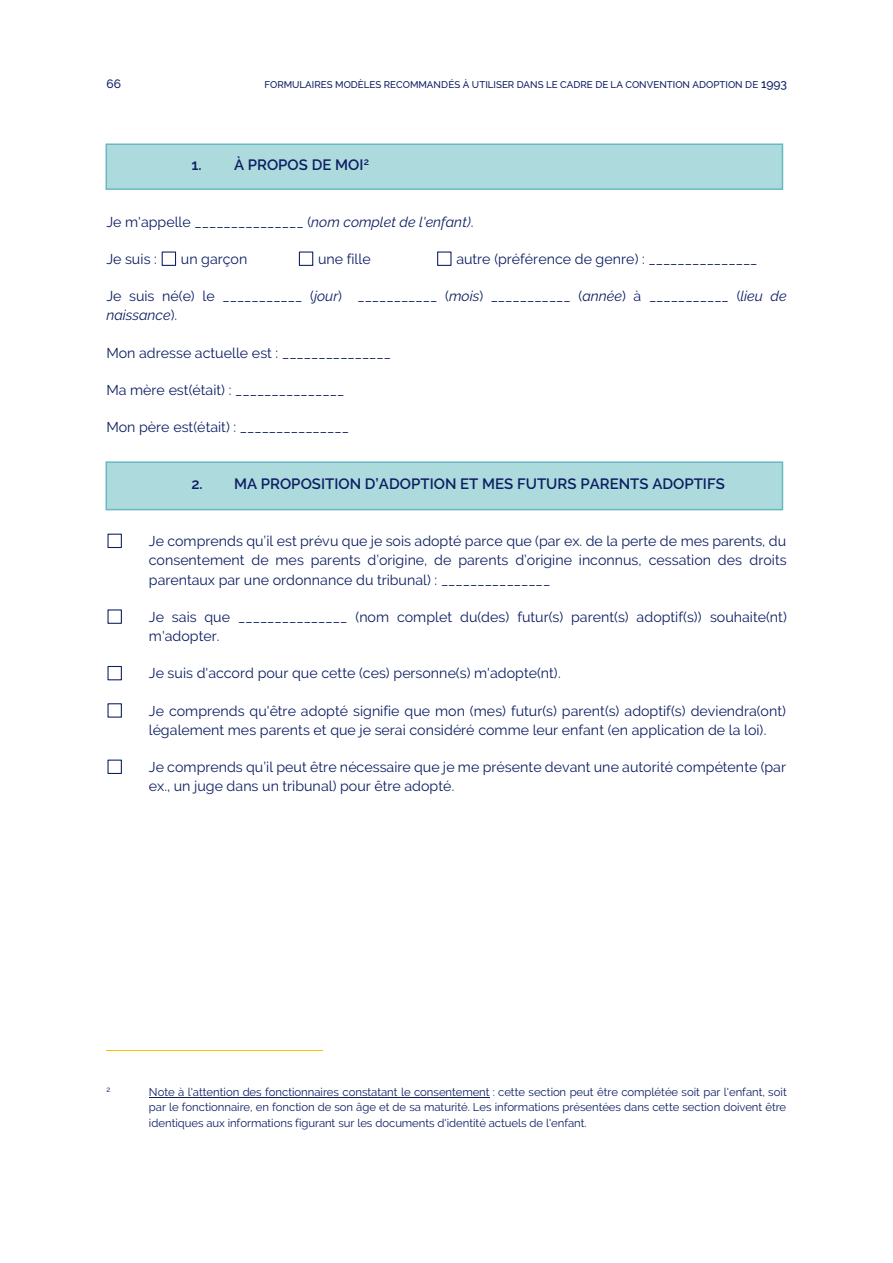
<style>
.page{position:relative;width:893px;height:1263px;background:#fff}
.page>*{position:absolute;margin:0;border:0;box-sizing:border-box;transform-origin:0 0}
.t1{font:600 15px "Raleway";color:#0d1e63}
.t2{font:14.25px/19.2px "Raleway";color:#0d1e63}
.t3{font:500 12px "Raleway";color:#0d1e63}
.t4{font:11.4px/15.1px "Raleway";color:#0d1e63;text-align:justify}
.t5{font:500 9.75px "Raleway";letter-spacing:.005em;color:#0d1e63}
.t6{font:7.5px "Raleway";color:#0d1e63}
.s1{font-size:12px}
.s2{font-style:italic}
</style>
<div class="page">
<div style="left:106px;top:144px;width:676px;height:45px;background:#addbdd"></div>
<div style="left:106px;top:143px;width:677px;height:47px;border:2px solid #66babf"></div>
<div style="left:106px;top:462px;width:676px;height:48px;background:#addbdd"></div>
<div style="left:106px;top:461px;width:677px;height:49px;border:2px solid #66babf"></div>
<div style="left:162px;top:251px;width:14px;height:15px;border:1px solid #0d1e63"></div>
<div style="left:299px;top:251px;width:14px;height:15px;border:1px solid #0d1e63"></div>
<div style="left:437px;top:251px;width:15px;height:15px;border:1px solid #0d1e63"></div>
<div style="left:107px;top:534px;width:15px;height:14px;border:1px solid #0d1e63"></div>
<div style="left:107px;top:609px;width:15px;height:15px;border:1px solid #0d1e63"></div>
<div style="left:107px;top:666px;width:15px;height:14px;border:1px solid #0d1e63"></div>
<div style="left:107px;top:703px;width:15px;height:15px;border:1px solid #0d1e63"></div>
<div style="left:107px;top:760px;width:15px;height:14px;border:1px solid #0d1e63"></div>
<hr style="left:106px;top:1050px;width:216px;height:1px;background:#ffc000">
<hr style="left:149px;top:1097px;width:341px;height:1px;background:#0d1e63">
<p class="t3" style="left:106px;top:77px;width:16px">66</p>
<p class="t5" style="left:264px;top:79px;width:524px">FORMULAIRES MODÈLES RECOMMANDÉS À UTILISER DANS LE CADRE DE LA CONVENTION ADOPTION DE <span class="s1">1993</span></p>
<p class="t1" style="left:191px;top:156px;width:179px">1. À PROPOS DE MOI<sup>2</sup></p>
<p class="t2" style="left:106px;top:212px;width:369px">Je m'appelle _______________ (<span class="s2">nom complet de l'enfant)</span>.</p>
<p class="t2" style="left:106px;top:249px;width:52px">Je suis :</p>
<p class="t2" style="left:181px;top:249px;width:68px">un garçon</p>
<p class="t2" style="left:318px;top:249px;width:54px">une fille</p>
<p class="t2" style="left:456px;top:249px;width:303px">autre (préférence de genre) : _______________</p>
<p class="t2" style="left:106px;top:287px;width:682px">Je suis né(e) le ___________ (<span class="s2">jour</span>) ___________ (<span class="s2">mois</span>) ___________ (<span class="s2">année</span>) à ___________ (<span class="s2">lieu de naissance</span>).</p>
<p class="t2" style="left:106px;top:343px;width:286px">Mon adresse actuelle est : _______________</p>
<p class="t2" style="left:106px;top:380px;width:239px">Ma mère est(était) : _______________</p>
<p class="t2" style="left:106px;top:417px;width:244px">Mon père est(était) : _______________</p>
<p class="t1" style="left:191px;top:475px;width:535px">2. MA PROPOSITION D’ADOPTION ET MES FUTURS PARENTS ADOPTIFS</p>
<p class="t2" style="left:149px;top:531px;width:639px;text-align:justify">Je comprends qu’il est prévu que je sois adopté parce que (par ex. de la perte de mes parents, du consentement de mes parents d’origine, de parents d’origine inconnus, cessation des droits parentaux par une ordonnance du tribunal) : _______________</p>
<p class="t2" style="left:149px;top:607px;width:640px">Je sais que _______________ (nom complet du(des) futur(s) parent(s) adoptif(s)) souhaite(nt) m'adopter.</p>
<p class="t2" style="left:149px;top:664px;width:413px">Je suis d'accord pour que cette (ces) personne(s) m'adopte(nt).</p>
<p class="t2" style="left:149px;top:701px;width:639px">Je comprends qu'être adopté signifie que mon (mes) futur(s) parent(s) adoptif(s) deviendra(ont) légalement mes parents et que je serai considéré comme leur enfant (en application de la loi).</p>
<p class="t2" style="left:149px;top:757px;width:639px">Je comprends qu’il peut être nécessaire que je me présente devant une autorité compétente (par ex., un juge dans un tribunal) pour être adopté.</p>
<p class="t6" style="left:106px;top:1085px;width:5px">2</p>
<p class="t4" style="left:149px;top:1084px;width:639px">Note à l'attention des fonctionnaires constatant le consentement : cette section peut être complétée soit par l'enfant, soit par le fonctionnaire, en fonction de son âge et de sa maturité. Les informations présentées dans cette section doivent être identiques aux informations figurant sur les documents d'identité actuels de l'enfant.</p>
</div>
